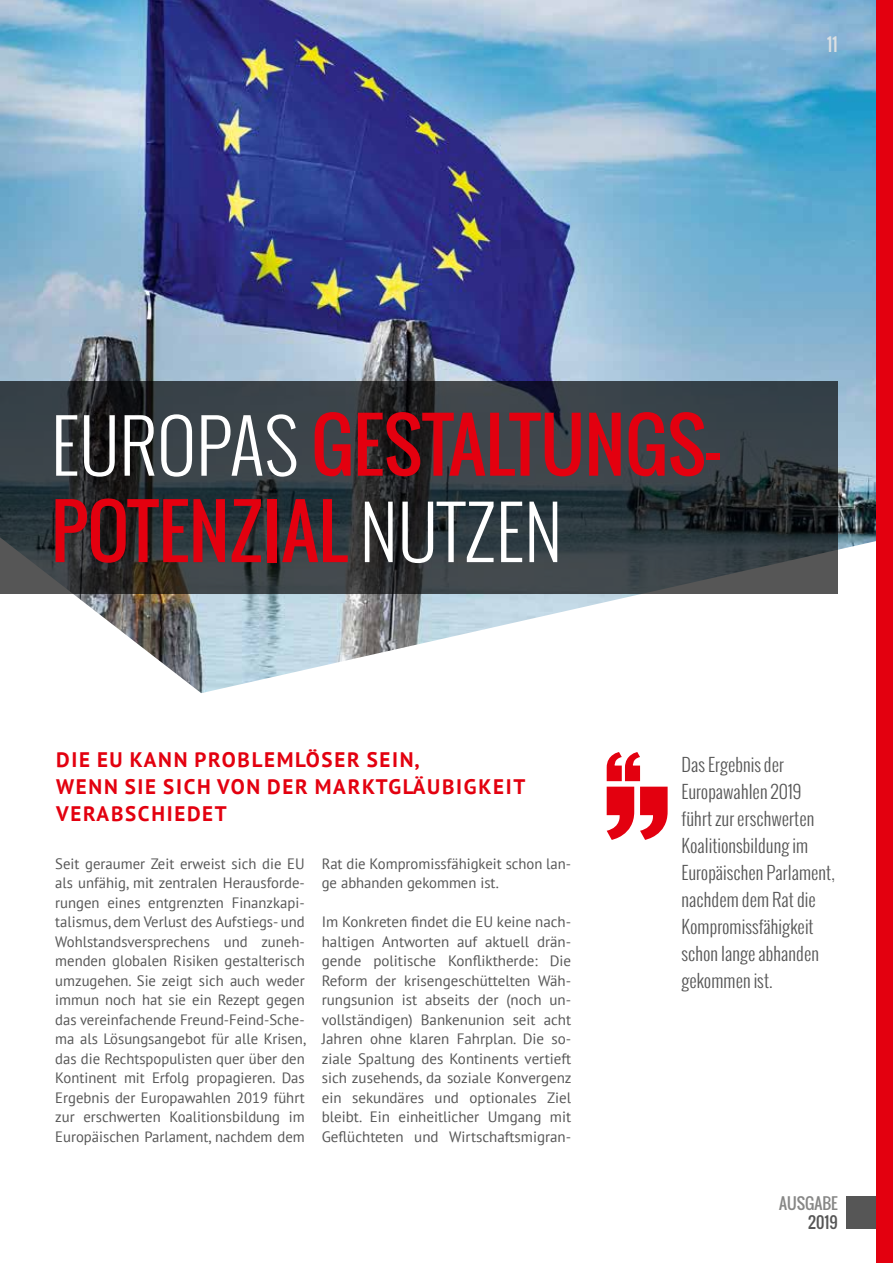
<style>
.page{position:relative;width:893px;height:1263px;background:#fff}
.page>*{position:absolute;margin:0;border:0;box-sizing:border-box;transform-origin:0 0}
.t1{font:72px/86.4px "Oswald";color:#e3000f}
.t2{font:700 21px/27px "PT Sans";letter-spacing:.08em;color:#e3000f}
.t3{font:300 18px/27px "Oswald";color:#565656}
.t4{font:18px "Oswald";color:#fff}
.t5{font:15.75px "Oswald";color:#878786}
.t6{font:15.75px "Oswald";color:#565656}
.t7{font:15px/19.5px "PT Sans";color:#565656;text-align:justify}
.s1{font-weight:300;color:#fff}
</style>
<div class="page">
<img style="left:0;top:0;width:876px;height:693px">
<svg style="left:0;top:381px;width:838px;height:213px;background:#31383d"></svg>
<svg style="left:640px;top:787px;width:28px;height:53px"></svg>
<svg style="left:607px;top:752px;width:33px;height:29px"></svg>
<svg style="left:607px;top:787px;width:27px;height:53px"></svg>
<div style="left:876px;top:0;width:17px;height:1263px;background:#e3000f"></div>
<div style="left:846px;top:1196px;width:30px;height:33px;background:#565656"></div>
<p class="t4" style="left:826px;top:31px;width:13px">11</p>
<h1 class="t1" style="left:51px;top:401px;width:670px"><span class="s1">EUROPAS</span> GESTALTUNGS-<br>POTENZIAL <span class="s1">NUTZEN</span></h1>
<h2 class="t2" style="left:56px;top:746px;width:471px">DIE EU KANN PROBLEMLÖSER SEIN,<br>WENN SIE SICH VON DER MARKTGLÄUBIGKEIT<br>VERABSCHIEDET</h2>
<p class="t7" style="left:55px;top:853px;width:252px">Seit geraumer Zeit erweist sich die EU als unfähig, mit zentralen Herausforde&shy;rungen eines entgrenzten Finanzkapi&shy;talismus, dem Verlust des Aufstiegs- und Wohlstandsversprechens und zuneh&shy;menden globalen Risiken gestalterisch umzugehen. Sie zeigt sich auch weder immun noch hat sie ein Rezept gegen das vereinfachende Freund-Feind-Sche&shy;ma als Lösungsangebot für alle Krisen, das die Rechtspopulisten quer über den Kontinent mit Erfolg propagieren. Das Ergebnis der Europawahlen 2019 führt zur erschwerten Koalitionsbildung im Europäischen Parlament, nachdem dem</p>
<p class="t7" style="left:322px;top:853px;width:251px">Rat die Kompromissfähigkeit schon lan&shy;ge abhanden gekommen ist.</p>
<p class="t7" style="left:322px;top:912px;width:251px">Im Konkreten findet die EU keine nach&shy;haltigen Antworten auf aktuell drän&shy;gende politische Konfliktherde: Die Reform der krisengeschüttelten Wäh&shy;rungsunion ist abseits der (noch un&shy;vollständigen) Bankenunion seit acht Jahren ohne klaren Fahrplan. Die so&shy;ziale Spaltung des Kontinents vertieft sich zusehends, da soziale Konvergenz ein sekundäres und optionales Ziel bleibt. Ein einheitlicher Umgang mit Geflüchteten und Wirtschaftsmigran-</p>
<p class="t3" style="left:681px;top:751px;width:155px">Das Ergebnis der<br>Europawahlen 2019 führt zur erschwerten<br>Koalitionsbildung im<br>Europäischen Parlament, nachdem dem Rat die<br>Kompromissfähigkeit schon lange abhanden gekommen ist.</p>
<p class="t5" style="left:779px;top:1191px;width:60px">AUSGABE</p>
<p class="t6" style="left:808px;top:1210px;width:31px">2019</p>
</div>
